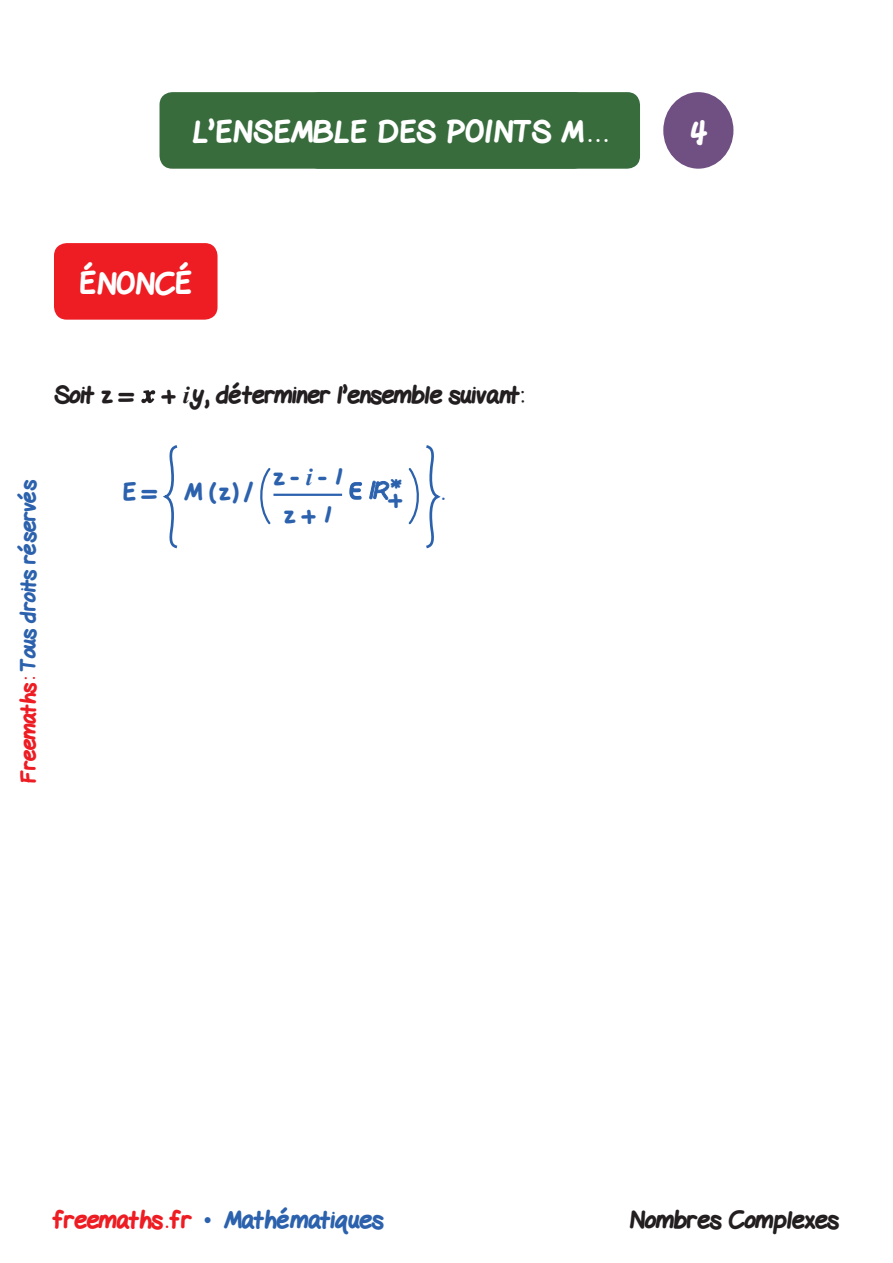
<style>
.page{position:relative;width:893px;height:1263px;background:#fff}
.page>*{position:absolute;margin:0;border:0;box-sizing:border-box;transform-origin:0 0}
.t1{font:800 30px "Gel Pen";letter-spacing:.02em;color:#fff}
.Texte{font:800 24px "Gel Pen";letter-spacing:-.005em;color:#231f20}
.Texte-2{font:800 24px/37.5px "Gel Pen";color:#2c62ad;text-align:center}
.Texte-3{font:24px "Gel Pen";color:#2c62ad}
.t2{font:800 21px "Gel Pen";letter-spacing:-.01em;color:#2c62ad}
.s1{font-family:"Times New Roman";font-weight:700;font-style:italic}
.s2{color:#ee1d23}
.s3{font-family:"Times New Roman";font-weight:400}
</style>
<div class="page">
<div style="left:54px;top:243px;width:164px;height:77px;background:#ee1d23;border-radius:13px"></div>
<div style="left:160px;top:92px;width:480px;height:77px;background:#386c3d;border-radius:13px"></div>
<div style="left:663px;top:92px;width:70px;height:77px;background:#704f83;border-radius:50%"></div>
<svg style="left:141px;top:390px;width:15px;height:14px"></svg>
<svg style="left:163px;top:445px;width:15px;height:104px"></svg>
<svg style="left:260px;top:468px;width:11px;height:57px"></svg>
<hr style="left:273px;top:494px;width:69px;height:2px;background:#2c62ad">
<svg style="left:349px;top:482px;width:13px;height:18px"></svg>
<svg style="left:369px;top:480px;width:20px;height:20px"></svg>
<svg style="left:408px;top:445px;width:33px;height:104px"></svg>
<p class="t1" style="left:192px;top:109px;width:417px">L’ENSEMBLE DES POINTS M . . .</p>
<p class="t1" style="left:688px;top:109px;width:20px">4</p>
<p class="t1" style="left:406px;top:109px;width:83px">TITRE</p>
<p class="t1" style="left:80px;top:260px;width:114px">ÉNONCÉ</p>
<p class="Texte" style="left:54px;top:376px;width:472px">Soit z = + <span class="s1">i</span> y, déterminer l’ensemble suivant:</p>
<p class="t2" style="left:12px;top:783px;width:305px;rotate:-90deg"><span class="s2">Freemaths:</span> Tous droits réservés</p>
<p class="Texte-2" style="left:122px;top:471px;width:132px">E = M (z) /</p>
<p class="Texte-2" style="left:273px;top:456px;width:70px">z -<span class="s1">i</span>- 1 z + 1</p>
<p class="Texte-2" style="left:389px;top:478px;width:15px">+<sup>*</sup></p>
<p class="Texte-3" style="left:442px;top:472px;width:4px">.</p>
<p class="Texte-2" style="left:54px;top:1199px;width:331px"><span class="s2">freemaths . fr</span> <span class="s3">•</span> Mathématiques</p>
<p class="Texte" style="left:629px;top:1201px;width:211px">Nombres Complexes</p>
</div>
